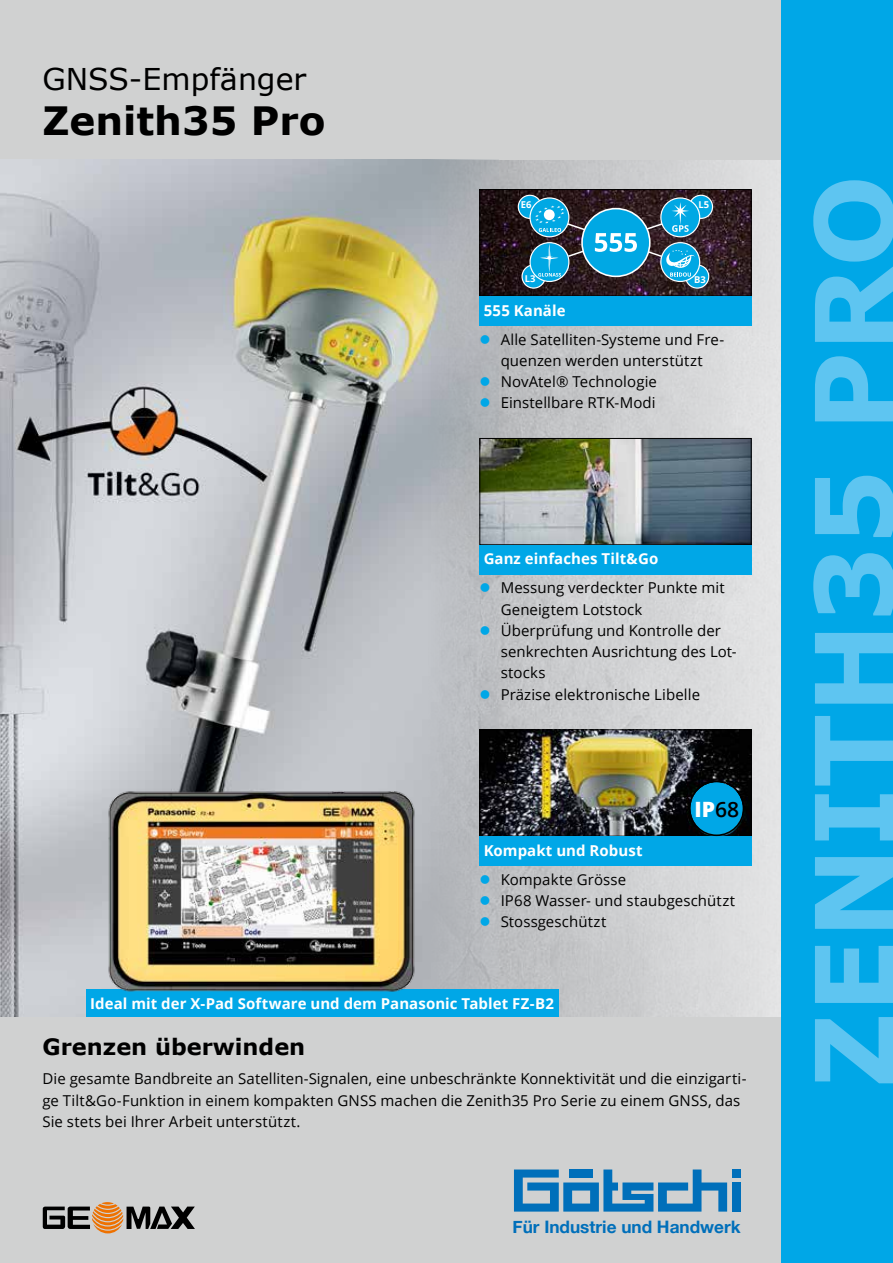
<style>
.page{position:relative;width:893px;height:1263px;background:#fff}
.page>*{position:absolute;margin:0;border:0;box-sizing:border-box;transform-origin:0 0}
.t1{font:700 108.45px "Verdana";color:#5ec5f1}
.t2{font:700 39px "Verdana";color:#000}
.t3{font:30px "Verdana";color:#000}
.t4{font:700 22.5px "Verdana";color:#000}
.t5{font:800 21.15px "Open Sans";color:#fff}
.t6{font:700 17.25px "Helvetica Neue";color:#006fba}
.t7{font:15px/21.3px "Open Sans";letter-spacing:.005em;color:#000}
.t8{font:700 15px "Open Sans";letter-spacing:.005em;color:#fff}
.t9{font:700 9.45px "Open Sans";color:#fff}
.s1{color:#00a7e7}
.s2{font-weight:600;color:#000}
</style>
<div class="page">
<img style="left:0;top:159px;width:781px;height:858px">
<div style="left:0;top:1017px;width:893px;height:246px;background:#d0d1d1"></div>
<div style="left:0;top:0;width:893px;height:159px;background:#d0d1d1"></div>
<img style="left:0;top:159px;width:498px;height:857px">
<img style="left:481px;top:440px;width:269px;height:103px">
<div style="left:479px;top:438px;width:273px;height:107px;border:1px solid #000"></div>
<div style="left:479px;top:545px;width:273px;height:29px;background:#00a7e7"></div>
<img style="left:481px;top:731px;width:269px;height:103px">
<div style="left:479px;top:729px;width:273px;height:107px;border:1px solid #000"></div>
<div style="left:479px;top:836px;width:273px;height:29px;background:#00a7e7"></div>
<img style="left:481px;top:191px;width:269px;height:103px">
<div style="left:479px;top:189px;width:273px;height:107px;border:1px solid #000"></div>
<div style="left:479px;top:296px;width:273px;height:29px;background:#00a7e7"></div>
<div style="left:86px;top:989px;width:472px;height:28px;background:#00a7e7"></div>
<img style="left:104px;top:786px;width:317px;height:206px">
<div style="left:781px;top:0;width:112px;height:1263px;background:#00a7e7"></div>
<svg style="left:43px;top:1202px;width:152px;height:31px"></svg>
<div style="left:690px;top:782px;width:53px;height:52px;background:#00a7e7;border-radius:50%"></div>
<div style="left:689px;top:780px;width:55px;height:56px;border:2px solid #000;border-radius:50%"></div>
<svg style="left:518px;top:195px;width:195px;height:94px"></svg>
<div style="left:732px;top:1182px;width:8px;height:29px;background:#006fba"></div>
<div style="left:732px;top:1169px;width:8px;height:8px;background:#006fba"></div>
<svg style="left:514px;top:1169px;width:213px;height:42px"></svg>
<h3 class="t3" style="left:43px;top:60px;width:265px">GNSS-Empfänger</h3>
<h2 class="t2" style="left:43px;top:95px;width:285px">Zenith35 Pro</h2>
<p class="t9" style="left:521px;top:197px;width:12px">E6</p>
<p class="t9" style="left:525px;top:272px;width:12px">L3</p>
<p class="t8" style="left:484px;top:299px;width:83px">555 Kanäle</p>
<p class="t9" style="left:698px;top:198px;width:12px">L5</p>
<p class="t9" style="left:694px;top:273px;width:13px">B3</p>
<p class="t7" style="left:479px;top:328px;width:246px;text-align:center"><span class="s1">●</span> Alle Satelliten-Systeme und Fre&shy;quenzen werden unterstützt</p>
<p class="t7" style="left:479px;top:371px;width:179px"><span class="s1">●</span> NovAtel® Technologie</p>
<p class="t7" style="left:479px;top:392px;width:178px"><span class="s1">●</span> Einstellbare RTK-Modi</p>
<p class="t8" style="left:484px;top:548px;width:176px">Ganz einfaches Tilt&amp;Go</p>
<p class="t7" style="left:501px;top:577px;width:226px;text-indent:-21px"><span class="s1">●</span> Messung verdeckter Punkte mit<br>Geneigtem Lotstock</p>
<p class="t7" style="left:501px;top:619px;width:238px;text-indent:-21px"><span class="s1">●</span> Überprüfung und Kontrolle der senkrechten Ausrichtung des Lot&shy;stocks</p>
<p class="t7" style="left:479px;top:683px;width:222px"><span class="s1">●</span> Präzise elektronische Libelle</p>
<p class="t8" style="left:484px;top:840px;width:161px">Kompakt und Robust</p>
<h3 class="t5" style="left:694px;top:793px;width:46px">IP<span class="s2">68</span></h3>
<p class="t7" style="left:479px;top:868px;width:148px"><span class="s1">●</span> Kompakte Grösse</p>
<p class="t7" style="left:479px;top:889px;width:257px"><span class="s1">●</span> IP68 Wasser- und staubgeschützt</p>
<p class="t7" style="left:479px;top:911px;width:129px"><span class="s1">●</span> Stossgeschützt</p>
<p class="t8" style="left:90px;top:992px;width:465px">Ideal mit der X-Pad Software und dem Panasonic Tablet FZ-B2</p>
<h3 class="t4" style="left:43px;top:1032px;width:264px">Grenzen überwinden</h3>
<p class="t7" style="left:43px;top:1068px;width:705px">Die gesamte Bandbreite an Satelliten-Signalen, eine unbeschränkte Konnektivität und die einzigarti&shy;ge Tilt&amp;Go-Funktion in einem kompakten GNSS machen die Zenith35 Pro Serie zu einem GNSS, das<br>Sie stets bei Ihrer Arbeit unterstützt.</p>
<p class="t6" style="left:513px;top:1213px;width:230px">Für Industrie und Handwerk</p>
<h1 class="t1" style="left:784px;top:1088px;width:915px;rotate:-90deg">ZENITH35 PRO</h1>
</div>
